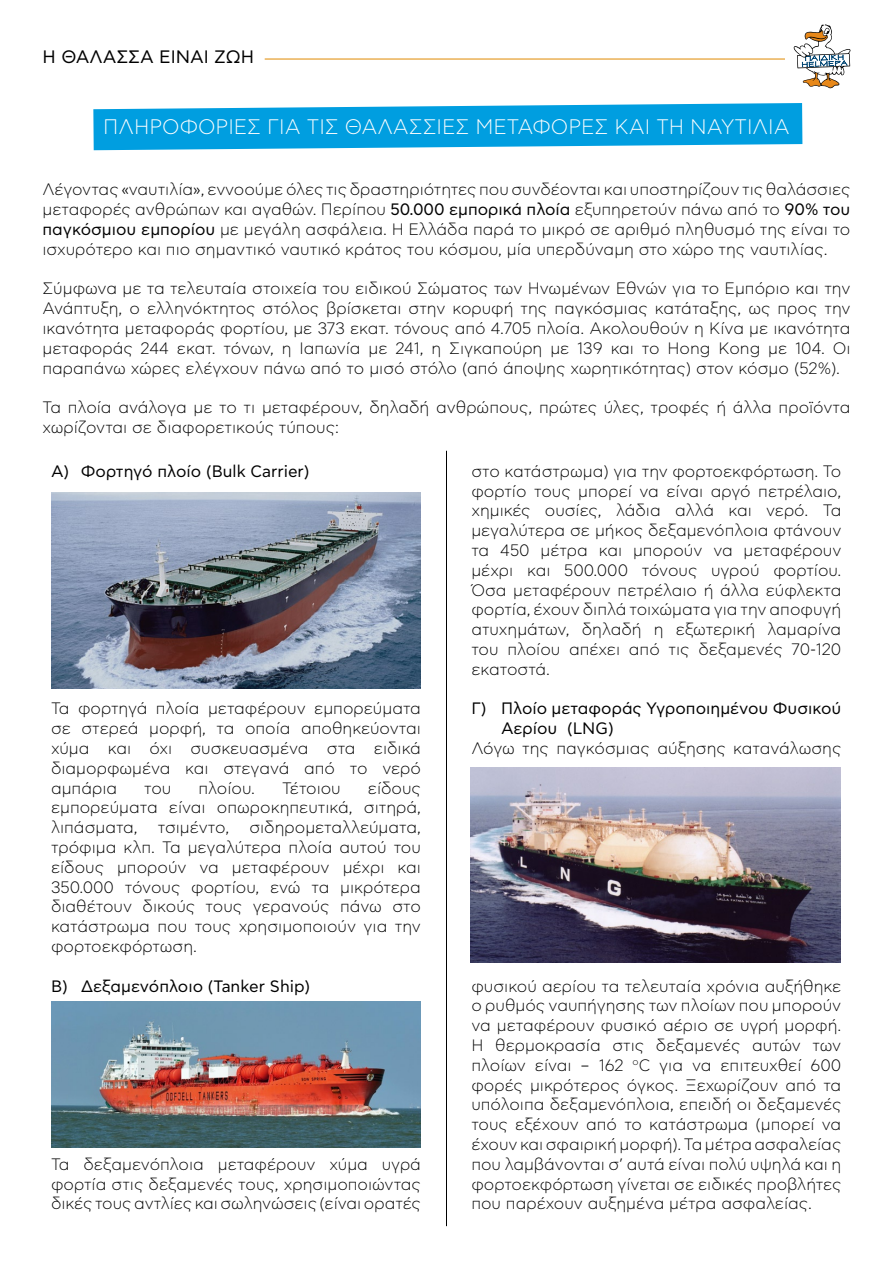
<style>
.page{position:relative;width:893px;height:1263px;background:#fff}
.page>*{position:absolute;margin:0;border:0;box-sizing:border-box;transform-origin:0 0}
.t1{font:300 21px "CF Asty Std";color:#fff}
.t2{font:18px "CF Asty Std";color:#000}
.t3{font:300 16.5px/19.8px "CF Asty Std";color:#000;text-align:justify}
.t4{font:16.5px/19.8px "CF Asty Std";color:#000}
.s1{font-weight:400}
</style>
<div class="page">
<svg style="left:93px;top:103px;width:709px;height:47px;background:#20aae3"></svg>
<svg style="left:794px;top:24px;width:56px;height:64px"></svg>
<hr style="left:265px;top:59px;width:520px;height:1px;background:#e08900">
<hr style="left:446px;top:451px;width:1px;height:775px;background:#000">
<img style="left:51px;top:493px;width:370px;height:195px">
<img style="left:51px;top:1001px;width:370px;height:146px">
<img style="left:471px;top:768px;width:370px;height:195px">
<p class="t2" style="left:43px;top:47px;width:214px">Η ΘΑΛΑΣΣΑ ΕΙΝΑΙ ΖΩΗ</p>
<p class="t1" style="left:103px;top:115px;width:136px">Πλη ροφοριες</p>
<p class="t1" style="left:267px;top:115px;width:51px">για τισ</p>
<p class="t1" style="left:345px;top:115px;width:31px">Θαλασσιεσ</p>
<p class="t1" style="left:475px;top:115px;width:32px">μετα</p>
<p class="t1" style="left:532px;top:115px;width:94px">φορεσ και</p>
<p class="t1" style="left:656px;top:115px;width:90px">τη ναυτιλια</p>
<p class="t3" style="left:43px;top:180px;width:809px">Λέγοντας «ναυτιλία», εννοούμε όλες τις δραστηριότητες που συνδέονται και υποστηρίζουν τις θαλάσσιες μεταφορές ανθρώπων και αγαθών. Περίπου <span class="s1">50.000 εμπορικά πλοία</span> εξυπηρετούν πάνω από το <span class="s1">90% του παγκόσμιου εμπορίου</span> με μεγάλη ασφάλεια. Η Ελλάδα παρά το μικρό σε αριθμό πληθυσμό της είναι το ισχυρότερο και πιο σημαντικό ναυτικό κράτος του κόσμου, μία υπερδύναμη στο χώρο της ναυτιλίας.</p>
<p class="t3" style="left:43px;top:279px;width:809px">Σύμφωνα με τα τελευταία στοιχεία του ειδικού Σώματος των Ηνωμένων Εθνών για το Εμπόριο και την Ανάπτυξη, ο ελληνόκτητος στόλος βρίσκεται στην κορυφή της παγκόσμιας κατάταξης, ως προς την ικανότητα μεταφοράς φορτίου, με 373 εκατ. τόνους από 4.705 πλοία. Ακολουθούν η Κίνα με ικανότητα μεταφοράς 244 εκατ. τόνων, η Ιαπωνία με 241, η Σιγκαπούρη με 139 και το Hong Kong με 104. Οι παραπάνω χώρες ελέγχουν πάνω από το μισό στόλο (από άποψης χωρητικότητας) στον κόσμο (52%).</p>
<p class="t3" style="left:43px;top:398px;width:809px">Τα πλοία ανάλογα με το τι μεταφέρουν, δηλαδή ανθρώπους, πρώτες ύλες, τροφές ή άλλα προϊόντα χωρίζονται σε διαφορετικούς τύπους:</p>
<p class="t4" style="left:51px;top:462px;width:260px">Α) Φορτηγό πλοίο (Bulk Carrier)</p>
<p class="t3" style="left:51px;top:699px;width:371px">Τα φορτηγά πλοία μεταφέρουν εμπορεύματα σε στερεά μορφή, τα οποία αποθηκεύονται χύμα και όχι συσκευασμένα στα ειδικά διαμορφωμένα και στεγανά από το νερό αμπάρια</p>
<p class="t3" style="left:144px;top:778px;width:29px">του</p>
<p class="t3" style="left:199px;top:778px;width:58px">πλοίου.</p>
<p class="t3" style="left:282px;top:778px;width:60px">Τέτοιου</p>
<p class="t3" style="left:51px;top:778px;width:371px;text-indent:317px">είδους εμπορεύματα είναι οπωροκηπευτικά, σιτηρά, λιπάσματα, τσιμέντο, σιδηρομεταλλεύματα, τρόφιμα κλπ. Τα μεγαλύτερα πλοία αυτού του είδους μπορούν να μεταφέρουν μέχρι και 350.000 τόνους φορτίου, ενώ τα μικρότερα διαθέτουν δικούς τους γερανούς πάνω στο κατάστρωμα που τους χρησιμοποιούν για την φορτοεκφόρτωση.</p>
<p class="t4" style="left:51px;top:976px;width:260px">Β) Δεξαμενόπλοιο (Tanker Ship)</p>
<p class="t3" style="left:51px;top:1154px;width:371px">Τα δεξαμενόπλοια μεταφέρουν χύμα υγρά φορτία στις δεξαμενές τους, χρησιμοποιώντας δικές τους αντλίες και σωληνώσεις (είναι ορατές</p>
<p class="t3" style="left:471px;top:461px;width:371px">στο κατάστρωμα) για την φορτοεκφόρτωση. Το φορτίο τους μπορεί να είναι αργό πετρέλαιο, χημικές ουσίες, λάδια αλλά και νερό. Τα μεγαλύτερα σε μήκος δεξαμενόπλοια φτάνουν τα 450 μέτρα και μπορούν να μεταφέρουν μέχρι και 500.000 τόνους υγρού φορτίου.<br>Όσα μεταφέρουν πετρέλαιο ή άλλα εύφλεκτα φορτία, έχουν διπλά τοιχώματα για την αποφυγή ατυχημάτων, δηλαδή η εξωτερική λαμαρίνα του πλοίου απέχει από τις δεξαμενές 70-120 εκατοστά.</p>
<p class="t4" style="left:501px;top:699px;width:342px;text-indent:-30px">Γ) Πλοίο μεταφοράς Υγροποιημένου Φυσικού<br>Αερίου (LNG)</p>
<p class="t3" style="left:471px;top:739px;width:371px">Λόγω της παγκόσμιας αύξησης κατανάλωσης</p>
<p class="t3" style="left:471px;top:976px;width:371px">φυσικού αερίου τα τελευταία χρόνια αυξήθηκε ο ρυθμός ναυπήγησης των πλοίων που μπορούν να μεταφέρουν φυσικό αέριο σε υγρή μορφή.<br>Η θερμοκρασία στις δεξαμενές αυτών των πλοίων είναι – 162 <sup>ο</sup>C για να επιτευχθεί 600 φορές μικρότερος όγκος. Ξεχωρίζουν από τα υπόλοιπα δεξαμενόπλοια, επειδή οι δεξαμενές τους εξέχουν από το κατάστρωμα (μπορεί να έχουν και σφαιρική μορφή). Τα μέτρα ασφαλείας που λαμβάνονται σ’ αυτά είναι πολύ υψηλά και η φορτοεκφόρτωση γίνεται σε ειδικές προβλήτες που παρέχουν αυξημένα μέτρα ασφαλείας.</p>
</div>
